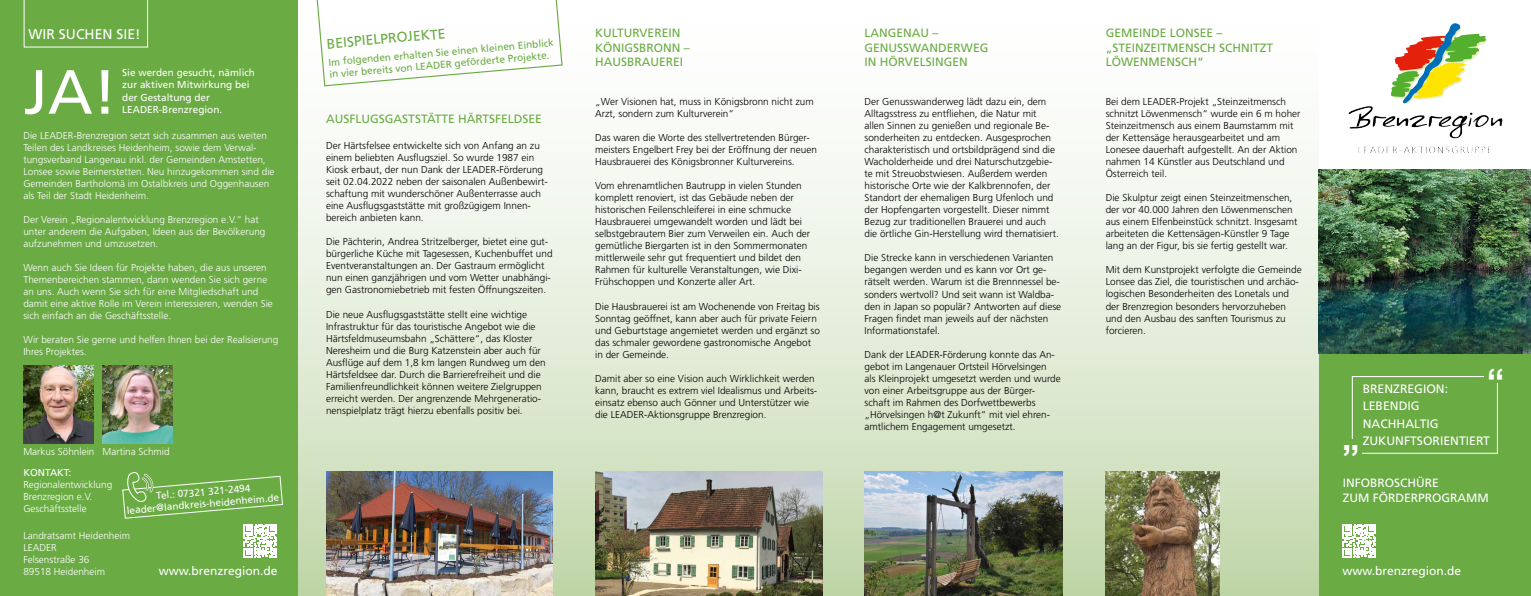
<style>
.page{position:relative;width:1531px;height:596px;background:#fff}
.page>*{position:absolute;margin:0;border:0;box-sizing:border-box;transform-origin:0 0}
.t1{font:62.2px "Frutiger LT Std";color:#fff}
.t2{font:700 35.5px "Arial";color:#fff}
.t3{font:14px "Frutiger LT Std";color:#6bab44}
.t4{font:14px "Frutiger LT Std";color:#fff}
.t5{font:12.2px/17.1px "Frutiger LT Std";color:#fff}
.t6{font:12px/14.4px "Frutiger LT Std";color:#6bab44}
.t7{font:12px/14.4px "Frutiger LT Std";color:#fff}
.t8{font:300 10px/12px "Frutiger LT Std";color:#000}
.t9{font:300 10px/12px "Frutiger LT Std";color:#fff}
.t10{font:10px/12px "Frutiger LT Std";color:#fff}
.t11{font:10px "Frutiger LT Std";color:#6bab44}
</style>
<div class="page">
<div style="left:1318px;top:353px;width:213px;height:242px;background:#6bab44"></div>
<div style="left:298px;top:0;width:1020px;height:595px;background:linear-gradient(to bottom,#fff,#c4d8ae)"></div>
<div style="left:0;top:0;width:298px;height:595px;background:#6bab44"></div>
<img style="left:1421px;top:23px;width:33px;height:17px">
<div style="left:1352px;top:376px;width:146px;height:77px;border:1px solid #fff"></div>
<div style="left:1484px;top:365px;width:25px;height:17px;background:#6bab44"></div>
<div style="left:1336px;top:439px;width:25px;height:17px;background:#6bab44"></div>
<svg style="left:1342px;top:524px;width:34px;height:33px"></svg>
<img style="left:102px;top:365px;width:70px;height:78px">
<img style="left:23px;top:365px;width:70px;height:78px">
<svg style="left:122px;top:472px;width:161px;height:85px"></svg>
<svg style="left:24px;top:0;width:124px;height:47px"></svg>
<img style="left:326px;top:471px;width:227px;height:124px">
<img style="left:595px;top:471px;width:227px;height:124px">
<img style="left:864px;top:471px;width:199px;height:124px">
<img style="left:1106px;top:471px;width:113px;height:124px">
<svg style="left:314px;top:0;width:249px;height:87px"></svg>
<img style="left:1318px;top:169px;width:213px;height:184px">
<h3 class="t4" style="left:29px;top:26px;width:114px">WIR SUCHEN SIE!</h3>
<h1 class="t1" style="left:24px;top:55px;width:95px">JA!</h1>
<p class="t10" style="left:122px;top:67px;width:134px">Sie werden gesucht, nämlich zur aktiven Mitwirkung bei der Gestaltung der<br>LEADER-Brenzregion.</p>
<p class="t9" style="left:23px;top:130px;width:253px">Die LEADER-Brenzregion setzt sich zusammen aus weiten Teilen des Landkreises Heidenheim, sowie dem Verwal&shy;tungsverband Langenau inkl. der Gemeinden Amstetten, Lonsee sowie Beimerstetten. Neu hinzugekommen sind die Gemeinden Bartholomä im Ostalbkreis und Oggenhausen als Teil der Stadt Heidenheim.</p>
<p class="t9" style="left:23px;top:214px;width:244px">Der Verein „Regionalentwicklung Brenzregion e.V.“ hat unter anderem die Aufgaben, Ideen aus der Bevölkerung aufzunehmen und umzusetzen.</p>
<p class="t9" style="left:23px;top:262px;width:251px">Wenn auch Sie Ideen für Projekte haben, die aus unseren Themenbereichen stammen, dann wenden Sie sich gerne an uns. Auch wenn Sie sich für eine Mitgliedschaft und damit eine aktive Rolle im Verein interessieren, wenden Sie sich einfach an die Geschäftsstelle.</p>
<p class="t9" style="left:23px;top:334px;width:256px">Wir beraten Sie gerne und helfen Ihnen bei der Realisierung<br>Ihres Projektes.</p>
<p class="t9" style="left:23px;top:445px;width:148px">Markus Söhnlein Martina Schmid</p>
<p class="t10" style="left:125px;top:492px;width:154px;text-align:center;rotate:-5deg">Tel.: 07321 321-2494 leader@landkreis-heidenheim.de</p>
<p class="t10" style="left:23px;top:466px;width:49px">KONTAKT:</p>
<p class="t9" style="left:23px;top:479px;width:90px">Regionalentwicklung<br>Brenzregion e.V.<br>Geschäftsstelle</p>
<h3 class="t3" style="left:326px;top:35px;width:121px;rotate:-5deg">BEISPIELPROJEKTE</h3>
<p class="t11" style="left:328px;top:56px;width:228px;rotate:-5deg">Im folgenden erhalten Sie einen kleinen Einblick</p>
<p class="t11" style="left:329px;top:68px;width:222px;rotate:-5deg">in vier bereits von LEADER geförderte Projekte.</p>
<p class="t6" style="left:326px;top:111px;width:217px">AUSFLUGSGASTSTÄTTE HÄRTSFELDSEE</p>
<p class="t8" style="left:326px;top:140px;width:223px">Der Härtsfelsee entwickelte sich von Anfang an zu einem beliebten Ausflugsziel. So wurde 1987 ein Kiosk erbaut, der nun Dank der LEADER-Förderung seit 02.04.2022 neben der saisonalen Außenbewirt&shy;schaftung mit wunderschöner Außenterrasse auch eine Ausflugsgaststätte mit großzügigem Innen&shy;bereich anbieten kann.</p>
<p class="t8" style="left:326px;top:236px;width:228px">Die Pächterin, Andrea Stritzelberger, bietet eine gut&shy;bürgerliche Küche mit Tagesessen, Kuchenbuffet und Eventveranstaltungen an. Der Gastraum ermöglicht nun einen ganzjährigen und vom Wetter unabhängi&shy;gen Gastronomiebetrieb mit festen Öffnungszeiten.</p>
<p class="t8" style="left:326px;top:308px;width:221px">Die neue Ausflugsgaststätte stellt eine wichtige Infrastruktur für das touristische Angebot wie die Härtsfeldmuseumsbahn „Schättere“, das Kloster Neresheim und die Burg Katzenstein aber auch für Ausflüge auf dem 1,8 km langen Rundweg um den Härtsfeldsee dar. Durch die Barrierefreiheit und die Familienfreundlichkeit können weitere Zielgruppen erreicht werden. Der angrenzende Mehrgeneratio&shy;nenspielplatz trägt hierzu ebenfalls positiv bei.</p>
<p class="t6" style="left:595px;top:26px;width:96px">KULTURVEREIN<br>KÖNIGSBRONN –<br>HAUSBRAUEREI</p>
<p class="t6" style="left:864px;top:26px;width:125px">LANGENAU –<br>GENUSSWANDERWEG<br>IN HÖRVELSINGEN</p>
<p class="t6" style="left:1106px;top:26px;width:169px">GEMEINDE LONSEE – „STEINZEITMENSCH SCHNITZT</p>
<p class="t6" style="left:1106px;top:55px;width:100px">LÖWENMENSCH“</p>
<p class="t8" style="left:595px;top:96px;width:220px">„Wer Visionen hat, muss in Königsbronn nicht zum<br>Arzt, sondern zum Kulturverein“</p>
<p class="t8" style="left:595px;top:132px;width:223px">Das waren die Worte des stellvertretenden Bürger&shy;meisters Engelbert Frey bei der Eröffnung der neuen<br>Hausbrauerei des Königsbronner Kulturvereins.</p>
<p class="t8" style="left:595px;top:180px;width:217px">Vom ehrenamtlichen Bautrupp in vielen Stunden komplett renoviert, ist das Gebäude neben der historischen Feilenschleiferei in eine schmucke Hausbrauerei umgewandelt worden und lädt bei selbstgebrautem Bier zum Verweilen ein. Auch der gemütliche Biergarten ist in den Sommermonaten mittlerweile sehr gut frequentiert und bildet den Rahmen für kulturelle Veranstaltungen, wie Dixi-Frühschoppen und Konzerte aller Art.</p>
<p class="t8" style="left:595px;top:300px;width:226px">Die Hausbrauerei ist am Wochenende von Freitag bis Sonntag geöffnet, kann aber auch für private Feiern und Geburtstage angemietet werden und ergänzt so das schmaler gewordene gastronomische Angebot in der Gemeinde.</p>
<p class="t8" style="left:595px;top:372px;width:224px">Damit aber so eine Vision auch Wirklichkeit werden kann, braucht es extrem viel Idealismus und Arbeits&shy;einsatz ebenso auch Gönner und Unterstützer wie die LEADER-Aktionsgruppe Brenzregion.</p>
<p class="t8" style="left:864px;top:96px;width:196px">Der Genusswanderweg lädt dazu ein, dem Alltagsstress zu entfliehen, die Natur mit allen Sinnen zu genießen und regionale Be&shy;sonderheiten zu entdecken. Ausgesprochen charakteristisch und ortsbildprägend sind die Wacholderheide und drei Naturschutzgebie&shy;te mit Streuobstwiesen. Außerdem werden historische Orte wie der Kalkbrennofen, der Standort der ehemaligen Burg Ufenloch und der Hopfengarten vorgestellt. Dieser nimmt Bezug zur traditionellen Brauerei und auch die örtliche Gin-Herstellung wird thematisiert.</p>
<p class="t8" style="left:864px;top:252px;width:198px">Die Strecke kann in verschiedenen Varianten begangen werden und es kann vor Ort ge&shy;rätselt werden. Warum ist die Brennnessel be&shy;sonders wertvoll? Und seit wann ist Waldba&shy;den in Japan so populär? Antworten auf diese Fragen findet man jeweils auf der nächsten Informationstafel.</p>
<p class="t8" style="left:864px;top:348px;width:198px">Dank der LEADER-Förderung konnte das An&shy;gebot im Langenauer Ortsteil Hörvelsingen<br>als Kleinprojekt umgesetzt werden und wurde von einer Arbeitsgruppe aus der Bürger&shy;schaft im Rahmen des Dorfwettbewerbs „Hörvelsingen h@t Zukunft“ mit viel ehren&shy;amtlichem Engagement umgesetzt.</p>
<p class="t8" style="left:1106px;top:96px;width:196px">Bei dem LEADER-Projekt „Steinzeitmensch schnitzt Löwenmensch“ wurde ein 6 m hoher Steinzeitmensch aus einem Baumstamm mit der Kettensäge herausgearbeitet und am Lonesee dauerhaft aufgestellt. An der Aktion nahmen 14 Künstler aus Deutschland und Österreich teil.</p>
<p class="t8" style="left:1106px;top:192px;width:193px">Die Skulptur zeigt einen Steinzeitmenschen, der vor 40.000 Jahren den Löwenmenschen aus einem Elfenbeinstück schnitzt. Insgesamt arbeiteten die Kettensägen-Künstler 9 Tage lang an der Figur, bis sie fertig gestellt war.</p>
<p class="t8" style="left:1106px;top:264px;width:197px">Mit dem Kunstprojekt verfolgte die Gemeinde Lonsee das Ziel, die touristischen und archäo&shy;logischen Besonderheiten des Lonetals und der Brenzregion besonders hervorzuheben und den Ausbau des sanften Tourismus zu forcieren.</p>
<h2 class="t2" style="left:1486px;top:358px;width:19px">“</h2>
<p class="t5" style="left:1362px;top:380px;width:129px">BRENZREGION:<br>LEBENDIG<br>NACHHALTIG<br>ZUKUNFTSORIENTIERT</p>
<h2 class="t2" style="left:1342px;top:413px;width:19px">„</h2>
<p class="t7" style="left:1342px;top:475px;width:147px">INFOBROSCHÜRE<br>ZUM FÖRDERPROGRAMM</p>
<p class="t9" style="left:23px;top:529px;width:108px">Landratsamt Heidenheim<br>LEADER<br>Felsenstraße 36<br>89518 Heidenheim</p>
<p class="t7" style="left:159px;top:563px;width:120px">www.brenzregion.de</p>
<p class="t7" style="left:1342px;top:563px;width:120px">www.brenzregion.de</p>
</div>
